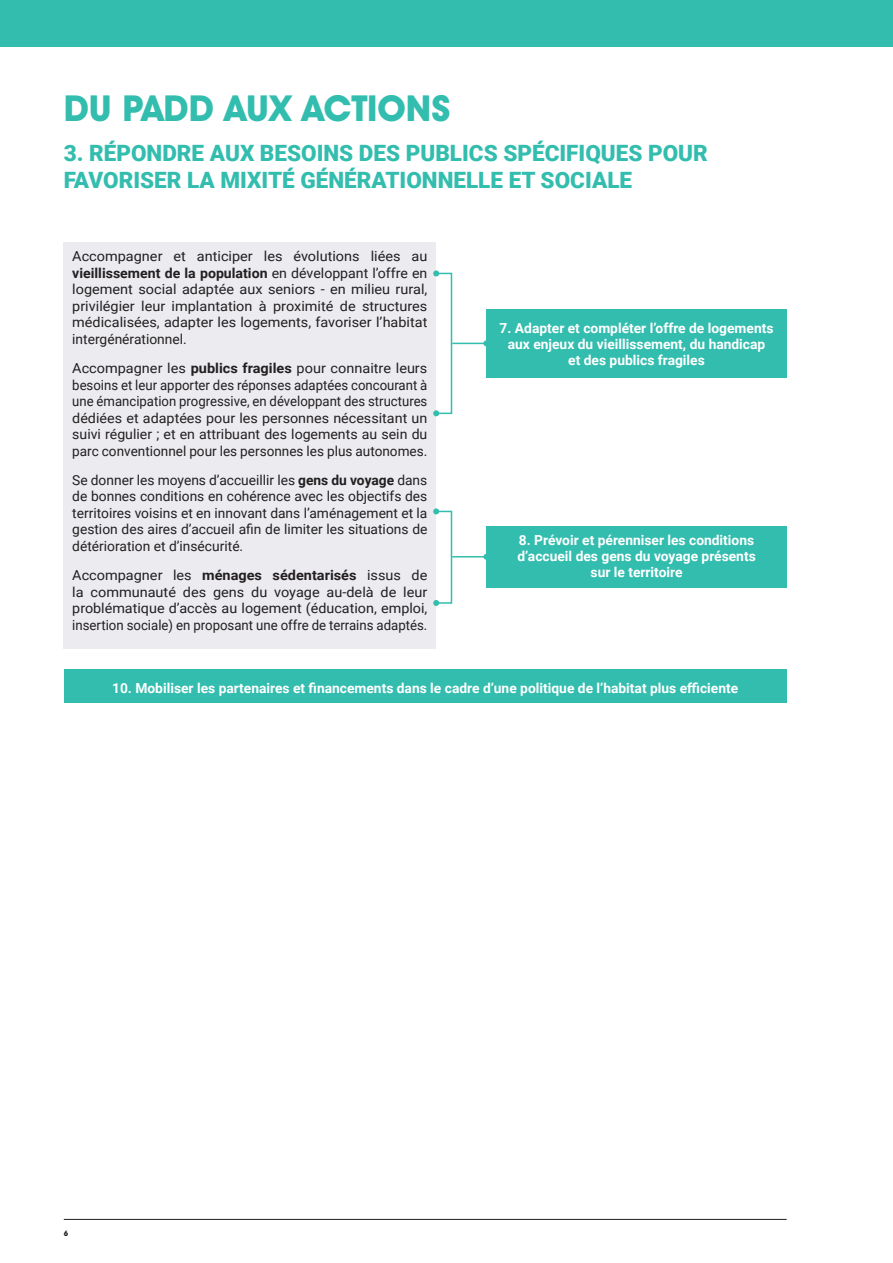
<style>
.page{position:relative;width:893px;height:1263px;background:#fff}
.page>*{position:absolute;margin:0;border:0;box-sizing:border-box;transform-origin:0 0}
.t1{font:700 36px "Avant Garde IT Cby BT";color:#32bdae}
.INTER_1{font:900 22.5px/27px "Roboto";color:#32bdae}
.TEXTE{font:13.8px/16.5px "Roboto";color:#231f20;text-align:justify;scale:1.05 1}
.INTER_4{font:700 13.8px/16px "Roboto";color:#fff;text-align:center}
.TEXTE-2{font:13.8px/16.5px "Roboto";color:#231f20;text-align:justify}
.t2{font:700 7.5px "Avant Garde IT Cby BT";color:#231f20}
.s1{font-weight:700}
</style>
<div class="page">
<div style="left:0;top:0;width:893px;height:47px;background:#32bdae"></div>
<hr style="left:64px;top:1219px;width:723px;height:1px;background:#231f20">
<div style="left:64px;top:242px;width:372px;height:406px;background:#ebebf0"></div>
<div style="left:486px;top:309px;width:301px;height:68px;background:#32bdae"></div>
<div style="left:486px;top:526px;width:301px;height:62px;background:#32bdae"></div>
<div style="left:64px;top:670px;width:723px;height:33px;background:#32bdae"></div>
<hr style="left:452px;top:343px;width:34px;height:1px;background:#32bdae">
<hr style="left:452px;top:556px;width:34px;height:1px;background:#32bdae">
<svg style="left:483px;top:554px;width:3px;height:6px"></svg>
<div style="left:435px;top:273px;width:17px;height:141px;border:2px solid #32bdae"></div>
<svg style="left:433px;top:270px;width:6px;height:6px"></svg>
<svg style="left:433px;top:410px;width:6px;height:6px"></svg>
<div style="left:435px;top:511px;width:17px;height:93px;border:2px solid #32bdae"></div>
<svg style="left:433px;top:508px;width:6px;height:6px"></svg>
<svg style="left:433px;top:600px;width:6px;height:6px"></svg>
<p class="t1" style="left:64px;top:87px;width:388px">DU PADD AUX ACTIONS</p>
<p class="INTER_1" style="left:64px;top:139px;width:646px">3. RÉPONDRE AUX BESOINS DES PUBLICS SPÉCIFIQUES POUR<br>FAVORISER LA MIXITÉ GÉNÉRATIONNELLE ET SOCIALE</p>
<p class="TEXTE" style="left:72px;top:248px;width:340px">Accompagner et anticiper les évolutions liées au <span class="s1">vieillissement de la population</span> en développant l’offre en logement social adaptée aux seniors - en milieu rural, privilégier leur implantation à proximité de structures médicalisées, adapter les logements, favoriser l’habitat intergénérationnel.</p>
<p class="TEXTE" style="left:72px;top:359px;width:340px">Accompagner les <span class="s1">publics fragiles</span> pour connaitre leurs besoins et leur apporter des réponses adaptées concourant à une émancipation progressive, en développant des structures dédiées et adaptées pour les personnes nécessitant un suivi régulier ; et en attribuant des logements au sein du parc conventionnel pour les personnes les plus autonomes.</p>
<p class="TEXTE-2" style="left:72px;top:471px;width:357px">Se donner les moyens d’accueillir les <span class="s1">gens du voyage</span> dans de bonnes conditions en cohérence avec les objectifs des territoires voisins et en innovant dans l’aménagement et la gestion des aires d’accueil afin de limiter les situations de détérioration et d’insécurité.</p>
<p class="TEXTE" style="left:72px;top:566px;width:340px">Accompagner les <span class="s1">ménages sédentarisés</span> issus de la communauté des gens du voyage au-delà de leur problématique d’accès au logement (éducation, emploi, insertion sociale) en proposant une offre de terrains adaptés.</p>
<p class="INTER_4" style="left:500px;top:319px;width:275px">7. Adapter et compléter l’offre de logements aux enjeux du vieillissement, du handicap</p>
<p class="INTER_4" style="left:568px;top:351px;width:138px">et des publics fragiles</p>
<p class="INTER_4" style="left:517px;top:531px;width:240px">8. Prévoir et pérenniser les conditions d’accueil des gens du voyage présents sur le territoire</p>
<p class="INTER_4" style="left:112px;top:679px;width:628px">10. Mobiliser les partenaires et financements dans le cadre d’une politique de l’habitat plus efficiente</p>
<p class="t2" style="left:64px;top:1229px;width:6px">6</p>
</div>
